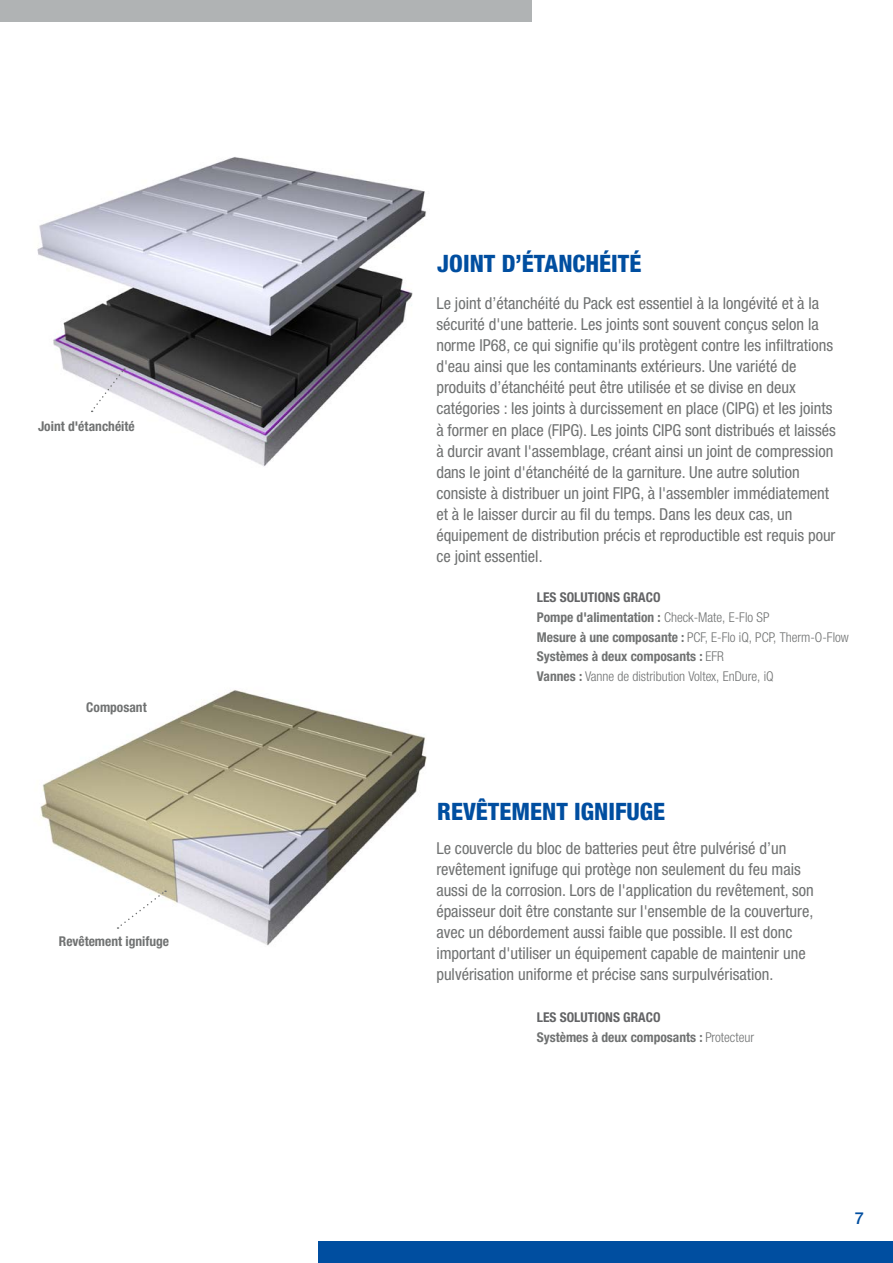
<style>
.page{position:relative;width:893px;height:1263px;background:#fff}
.page>*{position:absolute;margin:0;border:0;box-sizing:border-box;transform-origin:0 0}
.t1{font:800 condensed 24px "Helvetica Neue LTW1 G";color:#004ea0}
.t2{font:condensed 16.5px/21px "Helvetica Neue LTW1 G";color:#707272}
.t3{font:500 16.5px "Helvetica Neue LTW1 G";color:#004ea0}
.t4{font:300 condensed 13.5px/19.5px "Helvetica Neue LTW1 G";color:#707272}
.t5{font:700 condensed 13.5px "Helvetica Neue LTW1 G";color:#707272}
.t6{font:700 condensed 13.5px "Helvetica Neue LTW1 G";color:#636466}
.s1{font-weight:700}
.s2{font-weight:300}
</style>
<div class="page">
<img style="left:40px;top:690px;width:387px;height:256px">
<img style="left:37px;top:157px;width:390px;height:310px">
<svg style="left:118px;top:890px;width:48px;height:39px"></svg>
<svg style="left:92px;top:368px;width:33px;height:44px"></svg>
<div style="left:0;top:0;width:531px;height:21px;background:#b0b3b4"></div>
<div style="left:319px;top:1242px;width:574px;height:21px;background:#004ea0"></div>
<p class="t5" style="left:38px;top:418px;width:98px">Joint d'étanchéité</p>
<p class="t5" style="left:86px;top:699px;width:62px">Composant</p>
<p class="t5" style="left:59px;top:933px;width:112px">Revêtement ignifuge</p>
<h1 class="t1" style="left:437px;top:249px;width:206px">JOINT D’ÉTANCHÉITÉ</h1>
<p class="t2" style="left:436px;top:293px;width:401px">Le joint d’étanchéité du Pack est essentiel à la longévité et à la sécurité d'une batterie. Les joints sont souvent conçus selon la norme IP68, ce qui signifie qu'ils protègent contre les infiltrations d'eau ainsi que les contaminants extérieurs. Une variété de produits d’étanchéité peut être utilisée et se divise en deux catégories : les joints à durcissement en place (CIPG) et les joints à former en place (FIPG). Les joints CIPG sont distribués et laissés à durcir avant l'assemblage, créant ainsi un joint de compression dans le joint d'étanchéité de la garniture. Une autre solution consiste à distribuer un joint FIPG, à l'assembler immédiatement et à le laisser durcir au fil du temps. Dans les deux cas, un équipement de distribution précis et reproductible est requis pour ce joint essentiel.</p>
<p class="t6" style="left:537px;top:589px;width:125px">LES SOLUTIONS GRACO</p>
<p class="t4" style="left:537px;top:608px;width:314px"><span class="s1">Pompe d'alimentation :</span> Check-Mate, E-Flo SP<br><span class="s1">Mesure à une composante :</span> PCF, E-Flo iQ, PCP, Therm-O-Flow <span class="s1">Systèmes à deux composants :</span> EFR<br><span class="s1">Vannes :</span> Vanne de distribution Voltex, EnDure, iQ</p>
<h1 class="t1" style="left:437px;top:797px;width:229px">REVÊTEMENT IGNIFUGE</h1>
<p class="t2" style="left:436px;top:837px;width:379px">Le couvercle du bloc de batteries peut être pulvérisé d’un revêtement ignifuge qui protège non seulement du feu mais aussi de la corrosion. Lors de l'application du revêtement, son épaisseur doit être constante sur l'ensemble de la couverture, avec un débordement aussi faible que possible. Il est donc important d'utiliser un équipement capable de maintenir une pulvérisation uniforme et précise sans surpulvérisation.</p>
<p class="t6" style="left:537px;top:1009px;width:125px">LES SOLUTIONS GRACO</p>
<p class="t5" style="left:537px;top:1029px;width:219px">Systèmes à deux composants : <span class="s2">Protecteur</span></p>
<p class="t3" style="left:855px;top:1208px;width:11px">7</p>
</div>
